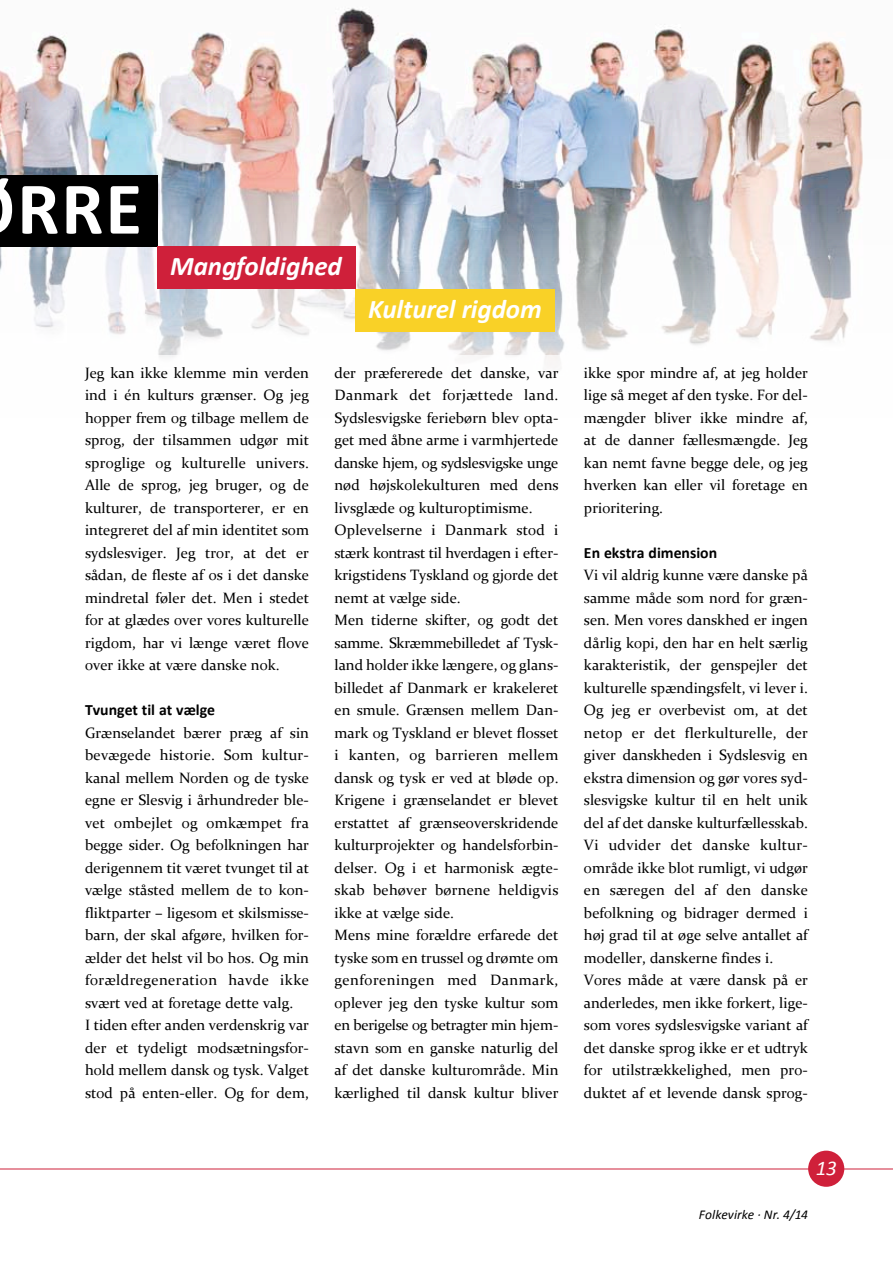
<style>
.page{position:relative;width:893px;height:1263px;background:#fff}
.page>*{position:absolute;margin:0;border:0;box-sizing:border-box;transform-origin:0 0}
.t1{font:700 75px "Calibri";color:#fff}
.t2{font:italic 700 27px "Calibri";letter-spacing:-.005em;color:#fff}
.t3{font:italic 21px "Calibri";color:#fff}
.t4{font:700 15.75px "Calibri";color:#000}
.t5{font:15px/22.5px "Constantia";color:#000}
.t6{font:italic 13.5px "Calibri";color:#000}
</style>
<div class="page">
<hr style="left:0;top:1168px;width:893px;height:1px;background:#cf203a">
<div style="left:808px;top:1150px;width:36px;height:37px;background:#cf203a;border-radius:50%"></div>
<img style="left:0;top:8px;width:863px;height:347px">
<div style="left:0;top:175px;width:157px;height:72px;background:#000"></div>
<div style="left:157px;top:247px;width:198px;height:42px;background:#cf203a"></div>
<div style="left:355px;top:289px;width:200px;height:43px;background:#f9d127"></div>
<h1 class="t1" style="left:17px;top:162px;width:40px">rre</h1>
<h2 class="t2" style="left:170px;top:249px;width:173px">Mangfoldighed</h2>
<h2 class="t2" style="left:368px;top:292px;width:175px">Kulturel rigdom</h2>
<p class="t5" style="left:85px;top:361px;width:225px">Jeg kan ikke klemme min verden ind i én kulturs grænser. Og jeg hopper frem og tilbage mellem de sprog, der tilsammen udgør mit sproglige og kulturelle univers.<br>Alle de sprog, jeg bruger, og de kulturer, de transporterer, er en integreret del af min identitet som sydslesviger. Jeg tror, at det er sådan, de fleste af os i det danske mindretal føler det. Men i stedet for at glædes over vores kulturelle rigdom, har vi længe været flove over ikke at være danske nok.</p>
<p class="t4" style="left:85px;top:700px;width:132px">Tvunget til at vælge</p>
<p class="t5" style="left:85px;top:721px;width:225px">Grænselandet bærer præg af sin bevægede historie. Som kultur&shy;kanal mellem Norden og de tyske egne er Slesvig i århundreder ble&shy;vet ombejlet og omkæmpet fra begge sider. Og befolkningen har derigennem tit været tvunget til at vælge ståsted mellem de to kon&shy;fliktparter – ligesom et skilsmisse&shy;barn, der skal afgøre, hvilken for&shy;ælder det helst vil bo hos. Og min forældregeneration havde ikke svært ved at foretage dette valg.<br>I tiden efter anden verdenskrig var der et tydeligt modsætningsfor&shy;hold mellem dansk og tysk. Valget stod på enten-eller. Og for dem,</p>
<p class="t5" style="left:334px;top:361px;width:225px">der præfererede det danske, var<br>Danmark det forjættede land.<br>Sydslesvigske feriebørn blev opta&shy;get med åbne arme i varmhjertede danske hjem, og sydslesvigske unge nød højskolekulturen med dens livsglæde og kulturoptimisme.<br>Oplevelserne i Danmark stod i stærk kontrast til hverdagen i efter&shy;krigstidens Tyskland og gjorde det nemt at vælge side.<br>Men tiderne skifter, og godt det samme. Skræmmebilledet af Tysk&shy;land holder ikke længere, og glans&shy;billedet af Danmark er krakeleret en smule. Grænsen mellem Dan&shy;mark og Tyskland er blevet flosset i kanten, og barrieren mellem dansk og tysk er ved at bløde op.<br>Krigene i grænselandet er blevet erstattet af grænseoverskridende kulturprojekter og handelsforbin&shy;delser. Og i et harmonisk ægte&shy;skab behøver børnene heldigvis ikke at vælge side.<br>Mens mine forældre erfarede det tyske som en trussel og drømte om genforeningen med Danmark, oplever jeg den tyske kultur som en berigelse og betragter min hjem&shy;stavn som en ganske naturlig del af det danske kulturområde. Min kærlighed til dansk kultur bliver</p>
<p class="t5" style="left:584px;top:361px;width:225px;text-align:justify">ikke spor mindre af, at jeg holder lige så meget af den tyske. For del&shy;mængder bliver ikke mindre af, at de danner fællesmængde. Jeg kan nemt favne begge dele, og jeg hverken kan eller vil foretage en prioritering.</p>
<p class="t4" style="left:584px;top:543px;width:135px">En ekstra dimension</p>
<p class="t5" style="left:584px;top:563px;width:225px">Vi vil aldrig kunne være danske på samme måde som nord for græn&shy;sen. Men vores danskhed er ingen dårlig kopi, den har en helt særlig karakteristik, der genspejler det kulturelle spændingsfelt, vi lever i.<br>Og jeg er overbevist om, at det netop er det flerkulturelle, der giver danskheden i Sydslesvig en ekstra dimension og gør vores syd&shy;slesvigske kultur til en helt unik del af det danske kulturfællesskab.<br>Vi udvider det danske kultur&shy;område ikke blot rumligt, vi udgør en særegen del af den danske befolkning og bidrager dermed i høj grad til at øge selve antallet af modeller, danskerne findes i.<br>Vores måde at være dansk på er anderledes, men ikke forkert, lige&shy;som vores sydslesvigske variant af det danske sprog ikke er et udtryk for utilstrækkelighed, men pro&shy;duktet af et levende dansk sprog-</p>
<h3 class="t3" style="left:816px;top:1155px;width:22px">13</h3>
<p class="t6" style="left:699px;top:1206px;width:111px">Folkevirke · Nr. 4/14</p>
</div>
